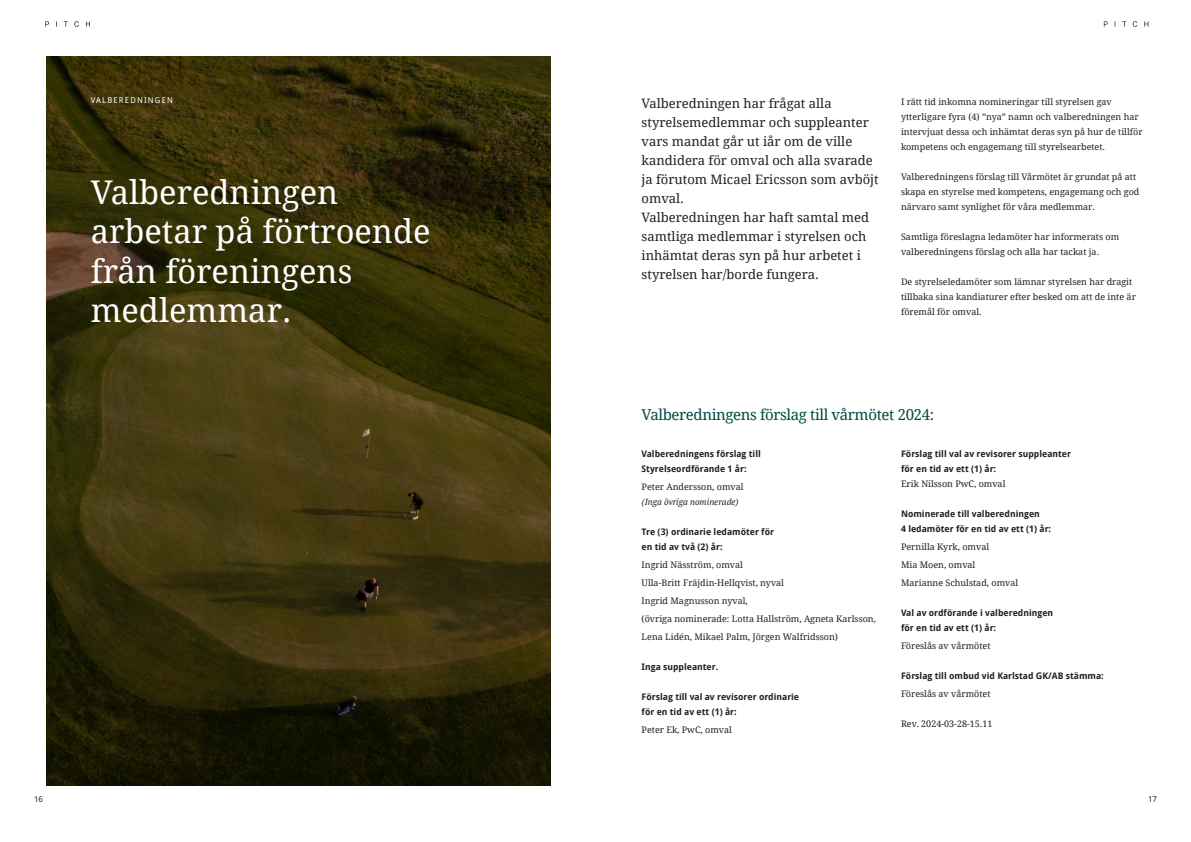
<style>
.page{position:relative;width:1191px;height:842px;background:#fff}
.page>*{position:absolute;margin:0;border:0;box-sizing:border-box;transform-origin:0 0}
.t1{font:32.6px/39.2px "Droid Serif";color:#fff}
.t2{font:15px "Droid Serif";letter-spacing:-.025em;color:#004a44}
.t3{font:13px/19px "Droid Serif";color:#231f20}
.t4{font:9px/15px "Droid Serif";color:#231f20}
.t5{font:700 9px/15px "Droid Sans";color:#231f20}
.t6{font:italic 9px "PT Serif";color:#231f20}
.t7{font:8px "Droid Sans";letter-spacing:.15em;color:#fff}
.t8{font:8px "Droid Sans";color:#231f20}
</style>
<div class="page">
<svg style="left:45px;top:21px;width:45px;height:6px"></svg>
<svg style="left:1103px;top:21px;width:45px;height:6px"></svg>
<img style="left:46px;top:57px;width:505px;height:728px">
<p class="t7" style="left:91px;top:94px;width:84px">VALBEREDNINGEN</p>
<p class="t3" style="left:641px;top:93px;width:239px">Valberedningen har frågat alla styrelsemedlemmar och suppleanter vars mandat går ut iår om de ville kandidera för omval och alla svarade ja förutom Micael Ericsson som avböjt omval.<br>Valberedningen har haft samtal med samtliga medlemmar i styrelsen och inhämtat deras syn på hur arbetet i styrelsen har/borde fungera.</p>
<h1 class="t1" style="left:91px;top:172px;width:341px">Valberedningen arbetar på förtroende från föreningens medlemmar.</h1>
<p class="t4" style="left:901px;top:94px;width:243px">I rätt tid inkomna nomineringar till styrelsen gav ytterligare fyra (4) ”nya” namn och valberedningen har intervjuat dessa och inhämtat deras syn på hur de tillför kompetens och engagemang till styrelsearbetet.</p>
<p class="t4" style="left:901px;top:169px;width:240px">Valberedningens förslag till Vårmötet är grundat på att skapa en styrelse med kompetens, engagemang och god närvaro samt synlighet för våra medlemmar.</p>
<p class="t4" style="left:901px;top:229px;width:220px">Samtliga föreslagna ledamöter har informerats om valberedningens förslag och alla har tackat ja.</p>
<p class="t4" style="left:901px;top:274px;width:236px">De styrelseledamöter som lämnar styrelsen har dragit tillbaka sina kandiaturer efter besked om att de inte är föremål för omval.</p>
<h2 class="t2" style="left:641px;top:404px;width:294px">Valberedningens förslag till vårmötet 2024:</h2>
<p class="t5" style="left:901px;top:446px;width:171px">Förslag till val av revisorer suppleanter för en tid av ett (1) år:</p>
<p class="t4" style="left:901px;top:476px;width:106px">Erik Nilsson PwC, omval</p>
<p class="t5" style="left:901px;top:506px;width:152px">Nominerade till valberedningen<br>4 ledamöter för en tid av ett (1) år:</p>
<p class="t4" style="left:901px;top:537px;width:119px;line-height:18px">Pernilla Kyrk, omval<br>Mia Moen, omval<br>Marianne Schulstad, omval</p>
<p class="t5" style="left:901px;top:605px;width:154px">Val av ordförande i valberedningen för en tid av ett (1) år:</p>
<p class="t4" style="left:901px;top:638px;width:91px">Föreslås av vårmötet</p>
<p class="t5" style="left:901px;top:668px;width:204px">Förslag till ombud vid Karlstad GK/AB stämma:</p>
<p class="t4" style="left:901px;top:686px;width:91px">Föreslås av vårmötet</p>
<p class="t4" style="left:901px;top:716px;width:93px">Rev. 2024-03-28-15.11</p>
<p class="t5" style="left:641px;top:446px;width:121px">Valberedningens förslag till<br>Styrelseordförande 1 år:</p>
<p class="t4" style="left:641px;top:479px;width:104px">Peter Andersson, omval</p>
<p class="t6" style="left:641px;top:496px;width:99px">(Inga övriga nominerade)</p>
<p class="t5" style="left:641px;top:524px;width:134px">Tre (3) ordinarie ledamöter för en tid av två (2) år:</p>
<p class="t4" style="left:641px;top:555px;width:236px;line-height:18px">Ingrid Näsström, omval<br>Ulla-Britt Fräjdin-Hellqvist, nyval<br>Ingrid Magnusson nyval,<br>(övriga nominerade: Lotta Hallström, Agneta Karlsson, Lena Lidén, Mikael Palm, Jörgen Walfridsson)</p>
<p class="t5" style="left:641px;top:659px;width:78px">Inga suppleanter.</p>
<p class="t5" style="left:641px;top:689px;width:159px">Förslag till val av revisorer ordinarie för en tid av ett (1) år:</p>
<p class="t4" style="left:641px;top:722px;width:92px">Peter Ek, PwC, omval</p>
<p class="t8" style="left:34px;top:793px;width:10px">16</p>
<p class="t8" style="left:1148px;top:793px;width:10px">17</p>
</div>
